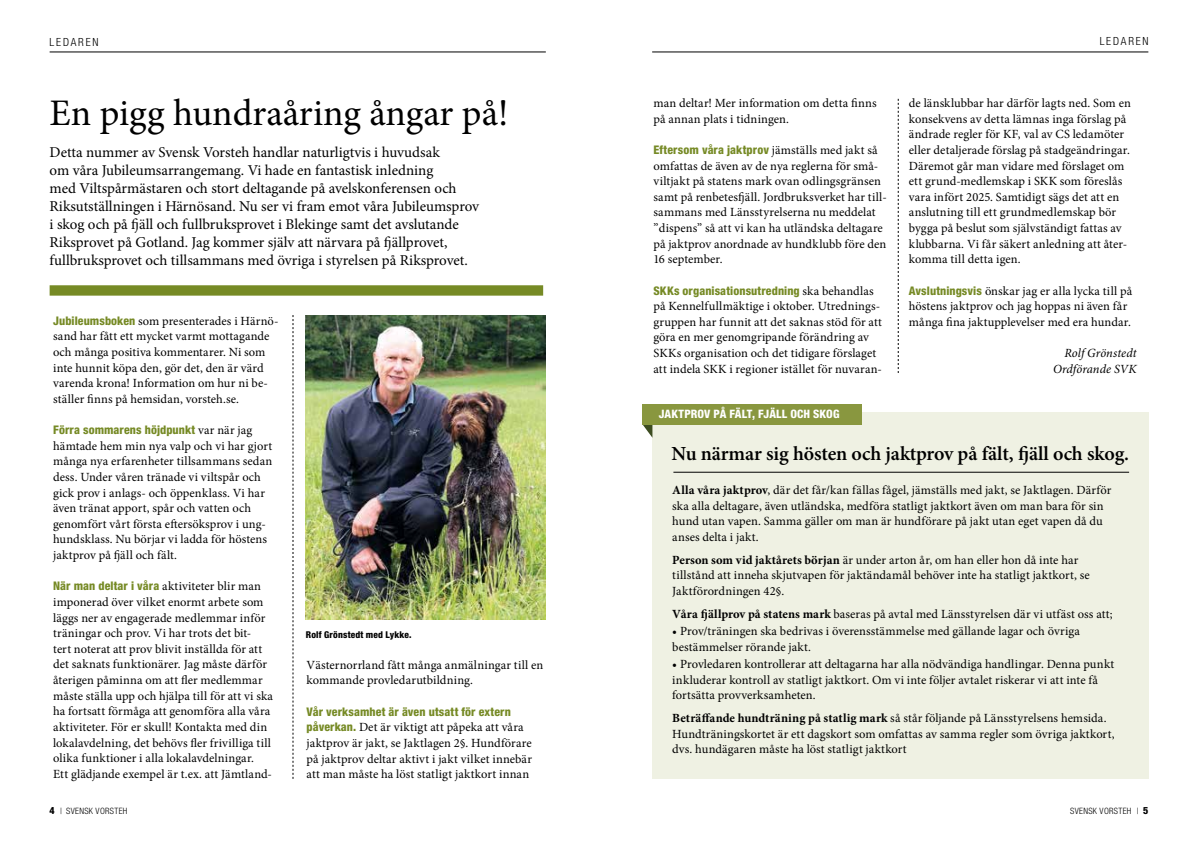
<style>
.page{position:relative;width:1198px;height:847px;background:#fff}
.page>*{position:absolute;margin:0;border:0;box-sizing:border-box;transform-origin:0 0}
.t1{font:37.5px "Minion Pro";color:#000}
.t2{font:600 20px "Minion Pro";letter-spacing:-.01em;color:#000}
.t3{font:15px/18px "Minion Pro";letter-spacing:-.005em;color:#000}
.t4{font:12.5px/15.6px "Minion Pro";letter-spacing:.005em;color:#000}
.t5{font:italic 12.5px/15.6px "Minion Pro";letter-spacing:.005em;color:#000;text-align:right}
.t6{font:800 condensed 11.88px "Helvetica Neue";letter-spacing:.01em;color:#768a25}
.t7{font:800 condensed 11.62px "Helvetica Neue";letter-spacing:.005em;color:#fff}
.t8{font:300 condensed 11.25px "Helvetica Neue";letter-spacing:.16em;color:#000}
.t9{font:800 condensed 9.38px "Helvetica Neue";letter-spacing:.015em;color:#000}
.t10{font:300 condensed 8.75px "Helvetica Neue";letter-spacing:.04em;color:#000}
.s1{font-family:"Helvetica Neue";font-weight:800;font-stretch:condensed;font-size:11.88px;color:#768a25}
.s2{font-family:"Minion Pro";font-weight:400;font-stretch:normal;font-size:12.5px;color:#000}
.s3{font-weight:700}
.s4{font-weight:800;font-size:10px}
</style>
<div class="page">
<div style="left:652px;top:412px;width:496px;height:367px;background:#eff1e3"></div>
<svg style="left:643px;top:425px;width:9px;height:12px"></svg>
<div style="left:643px;top:404px;width:219px;height:21px;background:#89973f"></div>
<hr style="left:50px;top:52px;width:496px;height:1px;background:#000">
<svg style="left:293px;top:315px;width:1px;height:464px"></svg>
<svg style="left:898px;top:99px;width:1px;height:274px"></svg>
<hr style="left:652px;top:52px;width:496px;height:1px;background:#000">
<div style="left:50px;top:285px;width:493px;height:11px;background:#768a25"></div>
<img style="left:306px;top:315px;width:239px;height:305px">
<hr style="left:673px;top:472px;width:456px;height:1px;background:#000">
<p class="t8" style="left:50px;top:36px;width:50px">LEDAREN</p>
<p class="t8" style="left:1099px;top:35px;width:50px">LEDAREN</p>
<h1 class="t1" style="left:50px;top:88px;width:460px">En pigg hundraåring ångar på!</h1>
<p class="t3" style="left:50px;top:143px;width:431px">Detta nummer av Svensk Vorsteh handlar naturligtvis i huvudsak<br>om våra Jubileumsarrangemang. Vi hade en fantastisk inledning<br>med Viltspårmästaren och stort deltagande på avelskonferensen och Riksutställningen i Härnösand. Nu ser vi fram emot våra Jubileumsprov i skog och på fjäll och fullbruksprovet i Blekinge samt det avslutande Riksprovet på Gotland. Jag kommer själv att närvara på fjällprovet, fullbruksprovet och tillsammans med övriga i styrelsen på Riksprovet.</p>
<p class="t4" style="left:53px;top:313px;width:227px"><span class="s1">Jubileumsboken</span> som presenterades i Härnö&shy;sand har fått ett mycket varmt mottagande och många positiva kommentarer. Ni som inte hunnit köpa den, gör det, den är värd varenda krona! Information om hur ni be&shy;ställer finns på hemsidan, vorsteh.se.</p>
<p class="t6" style="left:53px;top:422px;width:201px">Förra sommarens höjdpunkt <span class="s2">var när jag</span></p>
<p class="t4" style="left:53px;top:438px;width:221px">hämtade hem min nya valp och vi har gjort många nya erfarenheter tillsammans sedan dess. Under våren tränade vi viltspår och gick prov i anlags- och öppenklass. Vi har även tränat apport, spår och vatten och genomfört vårt första eftersöksprov i ung&shy;hundsklass. Nu börjar vi ladda för höstens jaktprov på fjäll och fält.</p>
<p class="t4" style="left:53px;top:578px;width:221px"><span class="s1">När man deltar i våra</span> aktiviteter blir man imponerad över vilket enormt arbete som läggs ner av engagerade medlemmar inför träningar och prov. Vi har trots det bit-<br>tert noterat att prov blivit inställda för att det saknats funktionärer. Jag måste därför återigen påminna om att fler medlemmar måste ställa upp och hjälpa till för att vi ska ha fortsatt förmåga att genomföra alla våra aktiviteter. För er skull! Kontakta med din lokalavdelning, det behövs fler frivilliga till olika funktioner i alla lokalavdelningar.<br>Ett glädjande exempel är t.ex. att Jämtland-</p>
<p class="t9" style="left:306px;top:628px;width:107px">Rolf Grönstedt med Lykke.</p>
<p class="t4" style="left:307px;top:657px;width:238px">Västernorrland fått många anmälningar till en kommande provledarutbildning.</p>
<p class="t6" style="left:306px;top:704px;width:206px">Vår verksamhet är även utsatt för extern</p>
<p class="t4" style="left:306px;top:720px;width:227px"><span class="s1">påverkan.</span> Det är viktigt att påpeka att våra jaktprov är jakt, se Jaktlagen 2§. Hundförare på jaktprov deltar aktivt i jakt vilket innebär att man måste ha löst statligt jaktkort innan</p>
<p class="t4" style="left:653px;top:95px;width:225px">man deltar! Mer information om detta finns på annan plats i tidningen.</p>
<p class="t6" style="left:653px;top:142px;width:226px">Eftersom våra jaktprov <span class="s2">jämställs med jakt så</span></p>
<p class="t4" style="left:653px;top:158px;width:235px">omfattas de även av de nya reglerna för små&shy;viltjakt på statens mark ovan odlingsgränsen samt på renbetesfjäll. Jordbruksverket har till&shy;sammans med Länsstyrelserna nu meddelat ”dispens” så att vi kan ha utländska deltagare på jaktprov anordnade av hundklubb före den 16 september.</p>
<p class="t6" style="left:653px;top:283px;width:222px">SKKs organisationsutredning <span class="s2">ska behandlas</span></p>
<p class="t4" style="left:653px;top:298px;width:230px">på Kennelfullmäktige i oktober. Utrednings&shy;gruppen har funnit att det saknas stöd för att göra en mer genomgripande förändring av SKKs organisation och det tidigare förslaget att indela SKK i regioner istället för nuvaran-</p>
<p class="t7" style="left:659px;top:407px;width:182px">JAKTPROV PÅ FÄLT, FJÄLL OCH SKOG</p>
<p class="t4" style="left:909px;top:95px;width:223px">de länsklubbar har därför lagts ned. Som en konsekvens av detta lämnas inga förslag på ändrade regler för KF, val av CS ledamöter eller detaljerade förslag på stadgeändringar.<br>Däremot går man vidare med förslaget om ett grund-medlemskap i SKK som föreslås vara infört 2025. Samtidigt sägs det att en anslutning till ett grundmedlemskap bör bygga på beslut som självständigt fattas av klubbarna. Vi får säkert anledning att åter&shy;komma till detta igen.</p>
<p class="t4" style="left:909px;top:283px;width:225px"><span class="s1">Avslutningsvis</span> önskar jag er alla lycka till på höstens jaktprov och jag hoppas ni även får många fina jaktupplevelser med era hundar.</p>
<p class="t5" style="left:1053px;top:345px;width:85px">Rolf Grönstedt<br>Ordförande SVK</p>
<h2 class="t2" style="left:671px;top:440px;width:459px">Nu närmar sig hösten och jaktprov på fält, fjäll och skog.</h2>
<p class="t4" style="left:672px;top:482px;width:440px"><span class="s3">Alla våra jaktprov</span>, där det får/kan fällas fågel, jämställs med jakt, se Jaktlagen. Därför ska alla deltagare, även utländska, medföra statligt jaktkort även om man bara för sin hund utan vapen. Samma gäller om man är hundförare på jakt utan eget vapen då du anses delta i jakt.</p>
<p class="t4" style="left:672px;top:552px;width:419px"><span class="s3">Person som vid jaktårets början</span> är under arton år, om han eller hon då inte har tillstånd att inneha skjutvapen för jaktändamål behöver inte ha statligt jaktkort, se<br>Jaktförordningen 42§.</p>
<p class="t4" style="left:672px;top:606px;width:442px"><span class="s3">Våra fjällprov på statens mark</span> baseras på avtal med Länsstyrelsen där vi utfäst oss att;</p>
<p class="t4" style="left:672px;top:623px;width:409px">• Prov/träningen ska bedrivas i överensstämmelse med gällande lagar och övriga bestämmelser rörande jakt.</p>
<p class="t4" style="left:672px;top:656px;width:443px">• Provledaren kontrollerar att deltagarna har alla nödvändiga handlingar. Denna punkt inkluderar kontroll av statligt jaktkort. Om vi inte följer avtalet riskerar vi att inte få fortsätta provverksamheten.</p>
<p class="t4" style="left:672px;top:710px;width:444px"><span class="s3">Beträffande hundträning på statlig mark</span> så står följande på Länsstyrelsens hemsida.<br>Hundträningskortet är ett dagskort som omfattas av samma regler som övriga jaktkort, dvs. hundägaren måste ha löst statligt jaktkort</p>
<p class="t10" style="left:50px;top:806px;width:79px"><span class="s4">4</span> | SVENSK VORSTEH</p>
<p class="t10" style="left:1070px;top:806px;width:80px">SVENSK VORSTEH | <span class="s4">5</span></p>
</div>
